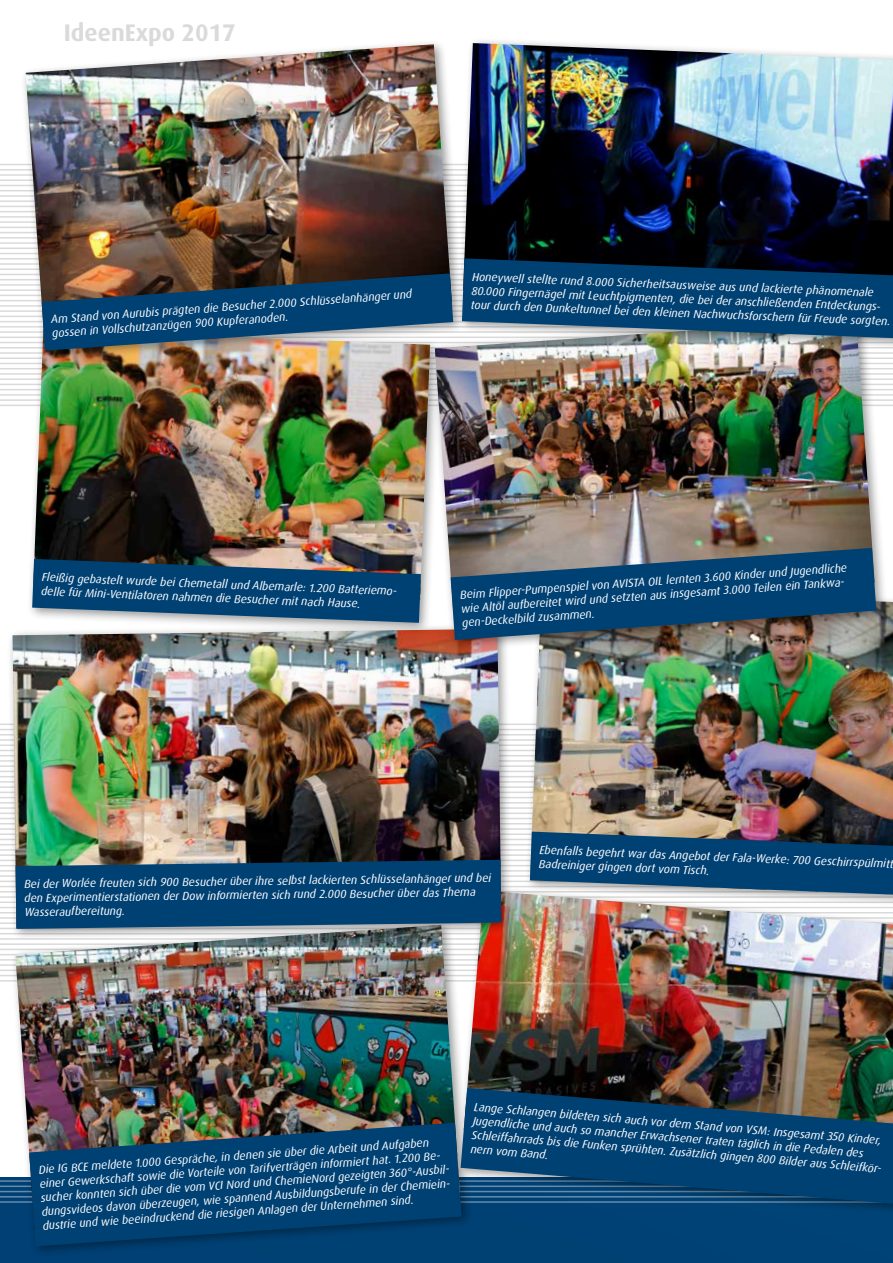
<style>
.page{position:relative;width:893px;height:1263px;background:#fff}
.page>*{position:absolute;margin:0;border:0;box-sizing:border-box;transform-origin:0 0}
.t1{font:700 24px "Dax";color:#dadada}
.t2{font:15px "Dax OT";color:#fff}
.t3{font:italic 11.7px/14.1px "Dax OT";color:#fff}
</style>
<div class="page">
<hr style="left:0;top:723px;width:893px;height:2px;background:#dadada">
<hr style="left:0;top:734px;width:893px;height:1px;background:#dadada">
<hr style="left:0;top:744px;width:893px;height:2px;background:#dadada">
<hr style="left:0;top:755px;width:893px;height:1px;background:#dadada">
<hr style="left:0;top:765px;width:893px;height:2px;background:#dadada">
<hr style="left:0;top:776px;width:893px;height:1px;background:#dadada">
<hr style="left:0;top:786px;width:893px;height:2px;background:#dadada">
<hr style="left:0;top:797px;width:893px;height:1px;background:#dadada">
<hr style="left:0;top:807px;width:893px;height:2px;background:#dadada">
<hr style="left:0;top:818px;width:893px;height:1px;background:#dadada">
<hr style="left:0;top:828px;width:893px;height:2px;background:#dadada">
<hr style="left:0;top:839px;width:893px;height:1px;background:#dadada">
<hr style="left:0;top:849px;width:893px;height:2px;background:#dadada">
<hr style="left:0;top:860px;width:893px;height:1px;background:#dadada">
<hr style="left:0;top:870px;width:893px;height:2px;background:#dadada">
<hr style="left:0;top:880px;width:893px;height:2px;background:#dadada">
<hr style="left:0;top:891px;width:893px;height:1px;background:#dadada">
<hr style="left:0;top:901px;width:893px;height:2px;background:#dadada">
<hr style="left:0;top:912px;width:893px;height:1px;background:#dadada">
<hr style="left:0;top:922px;width:893px;height:2px;background:#dadada">
<hr style="left:0;top:933px;width:893px;height:1px;background:#dadada">
<hr style="left:0;top:943px;width:893px;height:2px;background:#dadada">
<hr style="left:0;top:954px;width:893px;height:1px;background:#dadada">
<hr style="left:0;top:964px;width:893px;height:2px;background:#dadada">
<hr style="left:0;top:975px;width:893px;height:1px;background:#dadada">
<hr style="left:0;top:729px;width:893px;height:1px;background:#dadada">
<hr style="left:0;top:739px;width:893px;height:2px;background:#dadada">
<hr style="left:0;top:750px;width:893px;height:1px;background:#dadada">
<hr style="left:0;top:760px;width:893px;height:2px;background:#dadada">
<hr style="left:0;top:771px;width:893px;height:1px;background:#dadada">
<hr style="left:0;top:781px;width:893px;height:2px;background:#dadada">
<hr style="left:0;top:792px;width:893px;height:1px;background:#dadada">
<hr style="left:0;top:802px;width:893px;height:1px;background:#dadada">
<hr style="left:0;top:812px;width:893px;height:2px;background:#dadada">
<hr style="left:0;top:823px;width:893px;height:1px;background:#dadada">
<hr style="left:0;top:833px;width:893px;height:2px;background:#dadada">
<hr style="left:0;top:844px;width:893px;height:1px;background:#dadada">
<hr style="left:0;top:854px;width:893px;height:2px;background:#dadada">
<hr style="left:0;top:865px;width:893px;height:1px;background:#dadada">
<hr style="left:0;top:875px;width:893px;height:2px;background:#dadada">
<hr style="left:0;top:886px;width:893px;height:1px;background:#dadada">
<hr style="left:0;top:896px;width:893px;height:2px;background:#dadada">
<hr style="left:0;top:907px;width:893px;height:1px;background:#dadada">
<hr style="left:0;top:917px;width:893px;height:2px;background:#dadada">
<hr style="left:0;top:928px;width:893px;height:1px;background:#dadada">
<hr style="left:0;top:938px;width:893px;height:2px;background:#dadada">
<hr style="left:0;top:949px;width:893px;height:1px;background:#dadada">
<hr style="left:0;top:959px;width:893px;height:2px;background:#dadada">
<hr style="left:0;top:969px;width:893px;height:2px;background:#dadada">
<hr style="left:0;top:980px;width:893px;height:1px;background:#dadada">
<div style="left:0;top:1178px;width:893px;height:85px;background:#004175"></div>
<hr style="left:0;top:1185px;width:893px;height:2px;background:#fff">
<hr style="left:0;top:1196px;width:893px;height:1px;background:#fff">
<hr style="left:0;top:1180px;width:893px;height:2px;background:#fff">
<hr style="left:0;top:1191px;width:893px;height:1px;background:#fff">
<hr style="left:0;top:1201px;width:893px;height:2px;background:#fff">
<hr style="left:0;top:169px;width:893px;height:2px;background:#dadada">
<hr style="left:0;top:179px;width:893px;height:2px;background:#dadada">
<hr style="left:0;top:190px;width:893px;height:1px;background:#dadada">
<hr style="left:0;top:200px;width:893px;height:2px;background:#dadada">
<hr style="left:0;top:211px;width:893px;height:1px;background:#dadada">
<hr style="left:0;top:221px;width:893px;height:2px;background:#dadada">
<hr style="left:0;top:232px;width:893px;height:1px;background:#dadada">
<hr style="left:0;top:242px;width:893px;height:2px;background:#dadada">
<hr style="left:0;top:253px;width:893px;height:1px;background:#dadada">
<hr style="left:0;top:263px;width:893px;height:2px;background:#dadada">
<hr style="left:0;top:274px;width:893px;height:1px;background:#dadada">
<hr style="left:0;top:284px;width:893px;height:2px;background:#dadada">
<hr style="left:0;top:295px;width:893px;height:1px;background:#dadada">
<hr style="left:0;top:305px;width:893px;height:2px;background:#dadada">
<hr style="left:0;top:316px;width:893px;height:1px;background:#dadada">
<hr style="left:0;top:326px;width:893px;height:2px;background:#dadada">
<hr style="left:0;top:337px;width:893px;height:1px;background:#dadada">
<hr style="left:0;top:347px;width:893px;height:1px;background:#dadada">
<hr style="left:0;top:357px;width:893px;height:2px;background:#dadada">
<hr style="left:0;top:368px;width:893px;height:1px;background:#dadada">
<hr style="left:0;top:378px;width:893px;height:2px;background:#dadada">
<hr style="left:0;top:389px;width:893px;height:1px;background:#dadada">
<hr style="left:0;top:399px;width:893px;height:2px;background:#dadada">
<hr style="left:0;top:164px;width:893px;height:1px;background:#dadada">
<hr style="left:0;top:174px;width:893px;height:2px;background:#dadada">
<hr style="left:0;top:185px;width:893px;height:1px;background:#dadada">
<hr style="left:0;top:195px;width:893px;height:2px;background:#dadada">
<hr style="left:0;top:206px;width:893px;height:1px;background:#dadada">
<hr style="left:0;top:216px;width:893px;height:2px;background:#dadada">
<hr style="left:0;top:227px;width:893px;height:1px;background:#dadada">
<hr style="left:0;top:237px;width:893px;height:2px;background:#dadada">
<hr style="left:0;top:248px;width:893px;height:1px;background:#dadada">
<hr style="left:0;top:258px;width:893px;height:1px;background:#dadada">
<hr style="left:0;top:268px;width:893px;height:2px;background:#dadada">
<hr style="left:0;top:279px;width:893px;height:1px;background:#dadada">
<hr style="left:0;top:289px;width:893px;height:2px;background:#dadada">
<hr style="left:0;top:300px;width:893px;height:1px;background:#dadada">
<hr style="left:0;top:310px;width:893px;height:2px;background:#dadada">
<hr style="left:0;top:321px;width:893px;height:1px;background:#dadada">
<hr style="left:0;top:331px;width:893px;height:2px;background:#dadada">
<hr style="left:0;top:342px;width:893px;height:1px;background:#dadada">
<hr style="left:0;top:352px;width:893px;height:2px;background:#dadada">
<hr style="left:0;top:363px;width:893px;height:1px;background:#dadada">
<hr style="left:0;top:373px;width:893px;height:2px;background:#dadada">
<hr style="left:0;top:384px;width:893px;height:1px;background:#dadada">
<hr style="left:0;top:394px;width:893px;height:2px;background:#dadada">
<hr style="left:0;top:405px;width:893px;height:1px;background:#dadada">
<div style="left:9px;top:919px;width:464px;height:339px;background:#000;opacity:.4"></div>
<img style="left:15px;top:941px;width:440px;height:288px">
<svg style="left:29px;top:1123px;width:433px;height:123px;fill:#004174"></svg>
<div style="left:455px;top:884px;width:438px;height:331px;background:#000;opacity:.4"></div>
<img style="left:464px;top:890px;width:429px;height:198px">
<svg style="left:461px;top:1088px;width:432px;height:116px;background:#13476d"></svg>
<div style="left:7px;top:623px;width:507px;height:318px;background:#000;opacity:.4"></div>
<img style="left:13px;top:629px;width:488px;height:299px">
<svg style="left:16px;top:860px;width:485px;height:69px;background:#0c4775"></svg>
<div style="left:524px;top:582px;width:369px;height:327px;background:#000;opacity:.4"></div>
<img style="left:530px;top:588px;width:363px;height:244px">
<svg style="left:530px;top:832px;width:363px;height:63px;background:#22537a"></svg>
<div style="left:26px;top:324px;width:416px;height:311px;background:#000;opacity:.4"></div>
<img style="left:33px;top:362px;width:396px;height:238px">
<svg style="left:32px;top:559px;width:389px;height:64px;background:#29587d"></svg>
<div style="left:429px;top:313px;width:459px;height:338px;background:#000;opacity:.4"></div>
<img style="left:435px;top:350px;width:440px;height:262px">
<svg style="left:451px;top:548px;width:425px;height:92px;background:#2b5373"></svg>
<div style="left:20px;top:38px;width:445px;height:324px;background:#000;opacity:.4"></div>
<img style="left:26px;top:44px;width:426px;height:287px">
<img style="left:42px;top:273px;width:411px;height:78px">
<div style="left:456px;top:37px;width:437px;height:313px;background:#000;opacity:.4"></div>
<img style="left:463px;top:43px;width:430px;height:215px">
<svg style="left:462px;top:258px;width:431px;height:80px;background:#13476f"></svg>
<h1 class="t1" style="left:64px;top:19px;width:173px">IdeenExpo 2017</h1>
<p class="t3" style="left:51px;top:312px;width:363px;rotate:-4deg">Am Stand von Aurubis prägten die Besucher 2.000 Schlüsselanhänger und gossen in Vollschutzanzügen 900 Kupferanoden.</p>
<p class="t3" style="left:472px;top:271px;width:421px;rotate:2deg">Honeywell stellte rund 8.000 Sicherheitsausweise aus und lackierte phänomenale<br>80.000 Fingernägel mit Leuchtpigmenten, die bei der anschließenden Entdeckungs&shy;tour durch den Dunkeltunnel bei den kleinen Nachwuchsforschern für Freude sorgten.</p>
<p class="t3" style="left:42px;top:571px;width:357px;rotate:2deg">Fleißig gebastelt wurde bei Chemetall und Albemarle: 1.200 Batteriemo&shy;delle für Mini-Ventilatoren nahmen die Besucher mit nach Hause.</p>
<p class="t3" style="left:460px;top:588px;width:389px;rotate:-4deg">Beim Flipper-Pumpenspiel von AVISTA OIL lernten 3.600 Kinder und Jugendliche wie Altöl aufbereitet wird und setzten aus insgesamt 3.000 Teilen ein Tankwa&shy;gen-Deckelbild zusammen.</p>
<p class="t3" style="left:24px;top:878px;width:469px;line-height:13.6px;rotate:-1deg">Bei der Worlée freuten sich 900 Besucher über ihre selbst lackierten Schlüsselanhänger und bei den Experimentierstationen der Dow informierten sich rund 2.000 Besucher über das Thema<br>Wasseraufbereitung.</p>
<p class="t3" style="left:540px;top:844px;width:356px;line-height:13.6px;rotate:2deg">Ebenfalls begehrt war das Angebot der Fala-Werke: 700 Geschirrspülmitt<br>Badreiniger gingen dort vom Tisch.</p>
<p class="t3" style="left:38px;top:1163px;width:413px;rotate:-4deg">Die IG BCE meldete 1.000 Gespräche, in denen sie über die Arbeit und Aufgaben einer Gewerkschaft sowie die Vorteile von Tarifverträgen informiert hat. 1.200 Be&shy;sucher konnten sich über die vom VCI Nord und ChemieNord gezeigten 360°-Ausbil&shy;dungsvideos davon überzeugen, wie spannend Ausbildungsberufe in der Chemiein&shy;dustrie und wie beeindruckend die riesigen Anlagen der Unternehmen sind.</p>
<p class="t2" style="left:56px;top:1211px;width:9px">4</p>
<p class="t3" style="left:475px;top:1099px;width:414px;rotate:5deg">Lange Schlangen bildeten sich auch vor dem Stand von VSM: Insgesamt 350 Kinder, Jugendliche und auch so mancher Erwachsener traten täglich in die Pedalen des Schleiffahrrads bis die Funken sprühten. Zusätzlich gingen 800 Bilder aus Schleifkör&shy;nern vom Band.</p>
</div>
